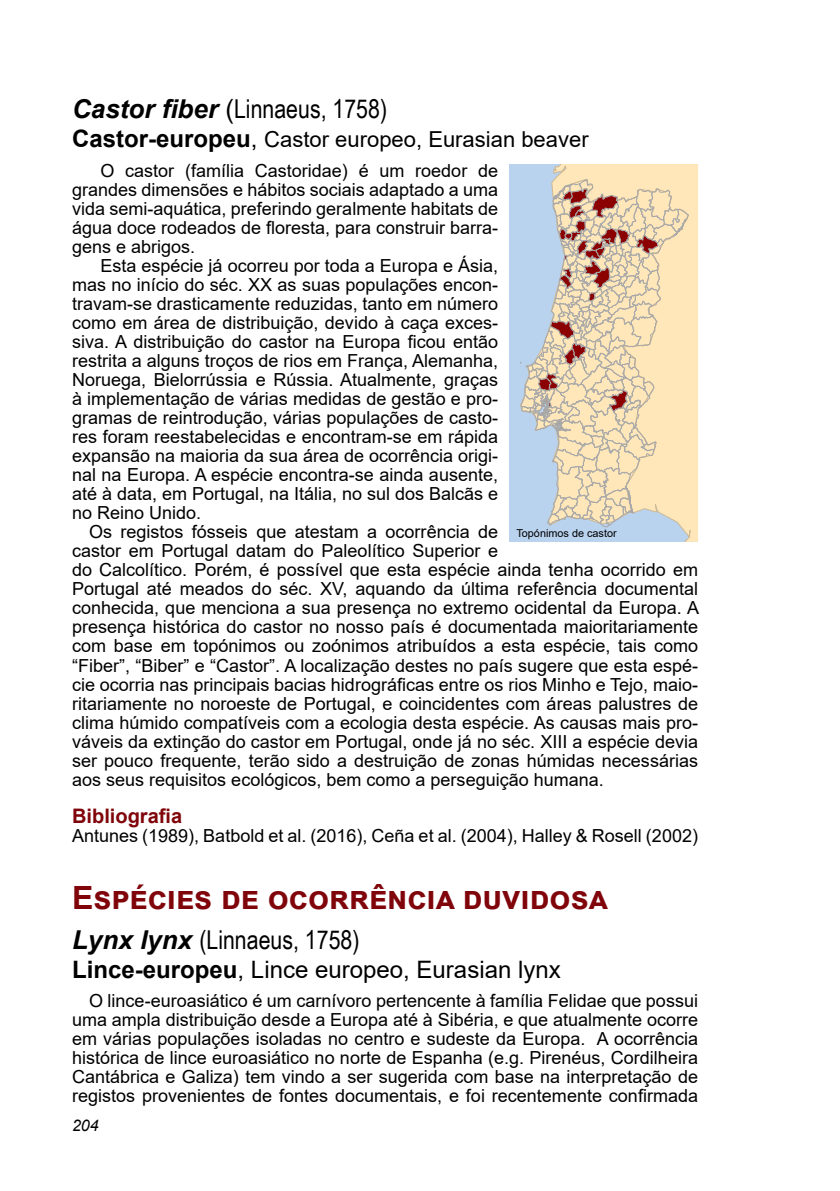
<style>
.page{position:relative;width:840px;height:1191px;background:#fff}
.page>*{position:absolute;margin:0;border:0;box-sizing:border-box;transform-origin:0 0}
.t1{font:700 32px "Arial";color:#80050b}
.t2{font:26px "Arial Narrow";color:#000}
.t3{font:24px "Arial";color:#000}
.t4{font:22px "Arial";color:#000}
.t5{font:700 20px "Arial";color:#80050b}
.t6{font:18px/19px "Arial";color:#000;text-align:justify}
.t7{font:italic 16px "Arial";color:#000}
.t8{font:10.8px "Arial";color:#000}
.s1{font-family:"Arial";font-weight:700;font-style:italic}
.s2{font-family:"Arial"}
.s3{font-weight:700;font-size:24px}
.s4{font-size:24px}
.s5{font-weight:700}
</style>
<div class="page">
<svg style="left:509px;top:164px;width:188px;height:15px;background:#ece0c5"></svg>
<div style="left:509px;top:178px;width:179px;height:364px;background:#b9d2ee"></div>
<svg style="left:519px;top:179px;width:178px;height:363px;background:#ddd0bb"></svg>
<h2 class="t2" style="left:72px;top:90px;width:316px"><span class="s1">Castor fiber</span> <span class="s2">(</span>Linnaeus, 1758)</h2>
<p class="t4" style="left:72px;top:124px;width:518px"><span class="s3">Castor-europeu</span><span class="s4">,</span> Castor europeo, Eurasian beaver</p>
<p class="t6" style="left:72px;top:161px;width:427px;text-indent:28px">O castor (família Castoridae) é um roedor de grandes dimensões e hábitos sociais adaptado a uma vida semi-aquática, preferindo geralmente habitats de água doce rodeados de floresta, para construir barra&shy;gens e abrigos.</p>
<p class="t6" style="left:72px;top:256px;width:427px;text-indent:28px">Esta espécie já ocorreu por toda a Europa e Ásia, mas no início do séc. XX as suas populações encon&shy;travam-se drasticamente reduzidas, tanto em número como em área de distribuição, devido à caça exces&shy;siva. A distribuição do castor na Europa ficou então restrita a alguns troços de rios em França, Alemanha, Noruega, Bielorrússia e Rússia. Atualmente, graças à implementação de várias medidas de gestão e pro&shy;gramas de reintrodução, várias populações de casto&shy;res foram reestabelecidas e encontram-se em rápida expansão na maioria da sua área de ocorrência origi&shy;nal na Europa. A espécie encontra-se ainda ausente, até à data, em Portugal, na Itália, no sul dos Balcãs e no Reino Unido.</p>
<p class="t6" style="left:72px;top:522px;width:628px;text-align:left;text-indent:17px">Os registos fósseis que atestam a ocorrência de<br>castor em Portugal datam do Paleolítico Superior e<br>do Calcolítico. Porém, é possível que esta espécie ainda tenha ocorrido em Portugal até meados do séc. XV, aquando da última referência documental conhecida, que menciona a sua presença no extremo ocidental da Europa. A presença histórica do castor no nosso país é documentada maioritariamente com base em topónimos ou zoónimos atribuídos a esta espécie, tais como “Fiber”, “Biber” e “Castor”. A localização destes no país sugere que esta espé&shy;cie ocorria nas principais bacias hidrográficas entre os rios Minho e Tejo, maio&shy;ritariamente no noroeste de Portugal, e coincidentes com áreas palustres de clima húmido compatíveis com a ecologia desta espécie. As causas mais pro&shy;váveis da extinção do castor em Portugal, onde já no séc. XIII a espécie devia ser pouco frequente, terão sido a destruição de zonas húmidas necessárias aos seus requisitos ecológicos, bem como a perseguição humana.</p>
<p class="t5" style="left:72px;top:802px;width:112px">Bibliografia</p>
<p class="t6" style="left:72px;top:826px;width:627px">Antunes (1989), Batbold et al. (2016), Ceña et al. (2004), Halley &amp; Rosell (2002)</p>
<p class="t8" style="left:516px;top:525px;width:102px">Topónimos de castor</p>
<h1 class="t1" style="left:72px;top:875px;width:535px">Espécies de ocorrência duvidosa</h1>
<h2 class="t2" style="left:72px;top:920px;width:289px"><span class="s1">Lynx lynx</span> (Linnaeus, 1758)</h2>
<h3 class="t3" style="left:72px;top:953px;width:490px"><span class="s5">Lince-europeu</span>, Lince europeo, Eurasian lynx</h3>
<p class="t6" style="left:72px;top:991px;width:627px;text-indent:17px">O lince-euroasiático é um carnívoro pertencente à família Felidae que possui uma ampla distribuição desde a Europa até à Sibéria, e que atualmente ocorre em várias populações isoladas no centro e sudeste da Europa. A ocorrência histórica de lince euroasiático no norte de Espanha (e.g. Pirenéus, Cordilheira Cantábrica e Galiza) tem vindo a ser sugerida com base na interpretação de registos provenientes de fontes documentais, e foi recentemente confirmada</p>
<p class="t7" style="left:72px;top:1114px;width:28px">204</p>
</div>
